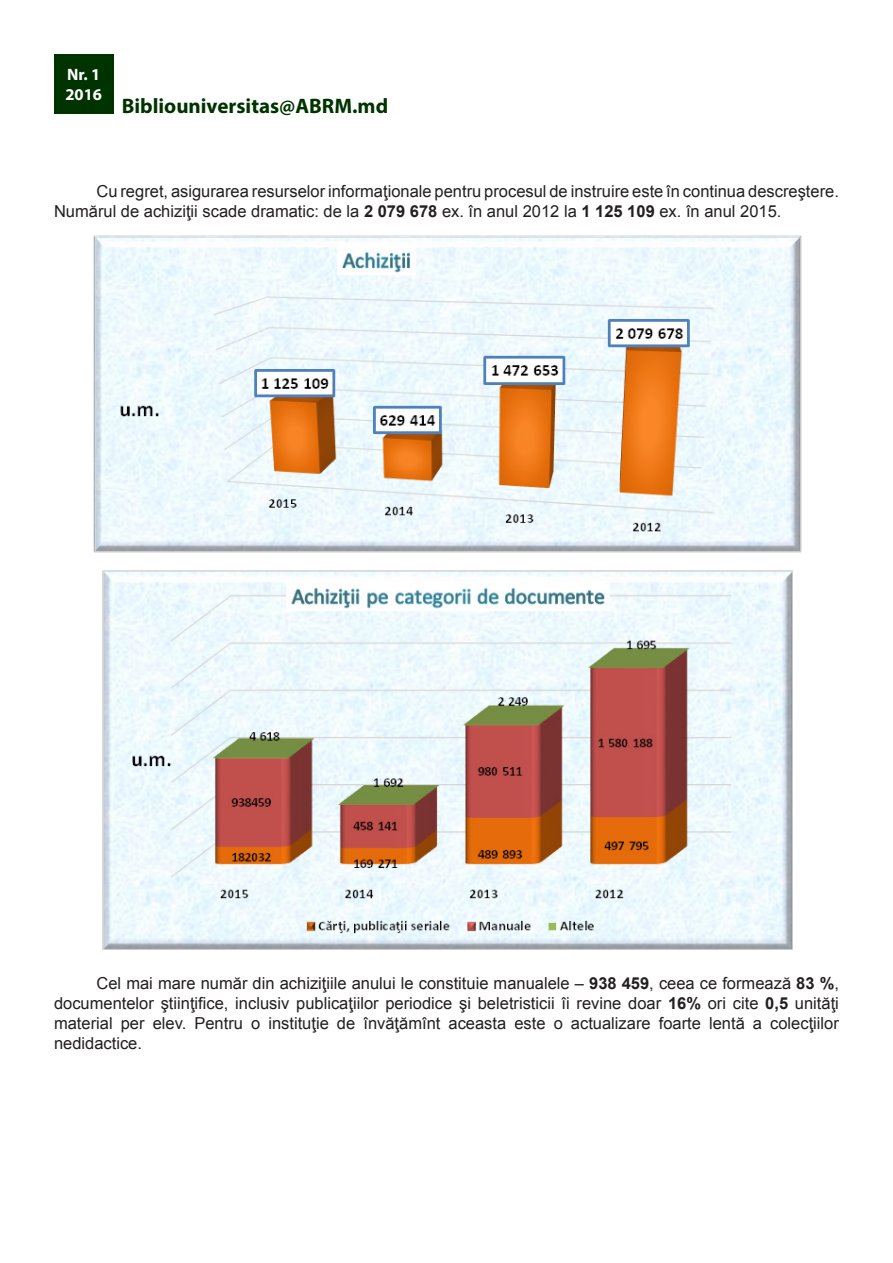
<style>
.page{position:relative;width:893px;height:1263px;background:#fff}
.page>*{position:absolute;margin:0;border:0;box-sizing:border-box;transform-origin:0 0}
.t1{font:700 21px "Myriad Pro";color:#030}
.ñòèëü1{font:16.5px/19.8px "Arial";color:#231f20}
.t2{font:700 16.5px "Myriad Pro";color:#fff}
.s1{font-weight:700}
</style>
<div class="page">
<div style="left:54px;top:54px;width:59px;height:59px;background:#030"></div>
<img style="left:93px;top:235px;width:708px;height:317px">
<img style="left:102px;top:570px;width:691px;height:380px">
<p class="t2" style="left:67px;top:64px;width:35px">Nr. 1</p>
<p class="t2" style="left:65px;top:83px;width:38px">2016</p>
<p class="t1" style="left:122px;top:93px;width:268px">Bibliouniversitas@ABRM.md</p>
<p class="ñòèëü1" style="left:54px;top:181px;width:786px;text-indent:43px">Cu regret, asigurarea resurselor informaţionale pentru procesul de instruire este în continua descreştere.<br>Numărul de achiziţii scade dramatic: de la <span class="s1">2 079 678</span> ex. în anul 2012 la <span class="s1">1 125 109</span> ex. în anul 2015.</p>
<p class="ñòèëü1" style="left:54px;top:973px;width:786px;text-align:justify;text-indent:43px">Cel mai mare număr din achiziţiile anului le constituie manualele – <span class="s1">938 459</span>, ceea ce formează <span class="s1">83 %</span>, documentelor ştiinţifice, inclusiv publicaţiilor periodice şi beletristicii îi revine doar <span class="s1">16%</span> ori cite <span class="s1">0,5</span> unităţi material per elev. Pentru o instituţie de învăţămînt aceasta este o actualizare foarte lentă a colecţiilor nedidactice.</p>
</div>
